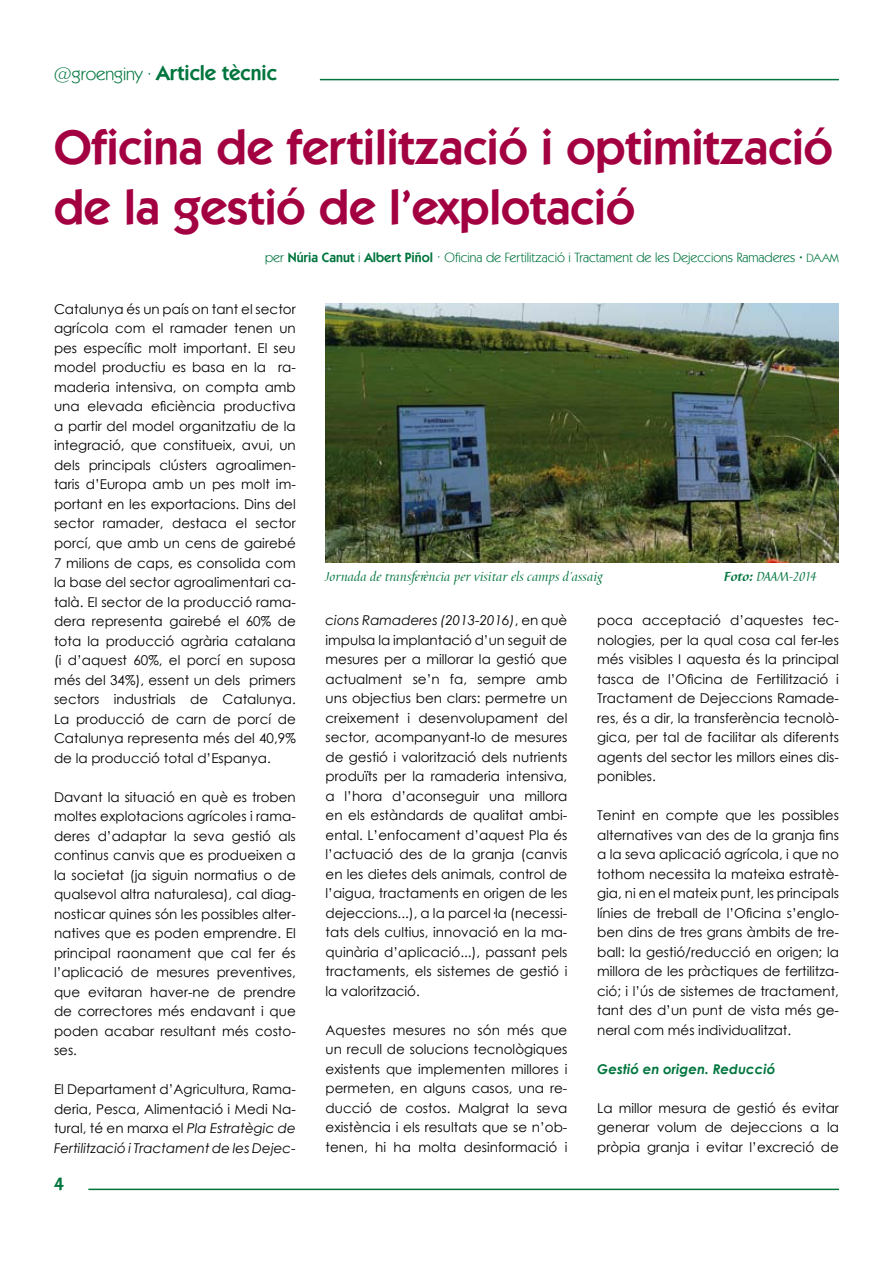
<style>
.page{position:relative;width:893px;height:1263px;background:#fff}
.page>*{position:absolute;margin:0;border:0;box-sizing:border-box;transform-origin:0 0}
.t1{font:600 48.75px/60px "Kabel IT Cby BT";color:#a30042}
.t2{font:600 21px "Kabel IT Cby BT";color:#00753e}
.t3{font:13.5px/19.5px "Century Gothic";color:#000;text-align:justify}
.t4{font:13.5px "Kabel IT Cby BT";color:#00753e}
.t5{font:italic 13.5px "Barbedor T";color:#00753e}
.t6{font:italic 700 13.5px "Century Gothic";color:#00753e}
.s1{font-weight:400;font-size:18px}
.s2{font-weight:600}
.s3{font-size:15px}
.s4{font-size:12px}
.s5{font-style:italic}
.s6{font-weight:700}
</style>
<div class="page">
<hr style="left:88px;top:1188px;width:751px;height:2px;background:#00753e">
<hr style="left:320px;top:79px;width:519px;height:1px;background:#00753e">
<img style="left:326px;top:304px;width:513px;height:258px">
<h2 class="t2" style="left:54px;top:59px;width:224px"><span class="s1">@groenginy ·</span> Article tècnic</h2>
<h1 class="t1" style="left:54px;top:116px;width:780px">Oficina de fertilització i optimització de la gestió de l’explotació</h1>
<p class="t4" style="left:265px;top:249px;width:575px">per <span class="s2">Núria Canut</span> i <span class="s2">Albert Piñol</span> <span class="s3">·</span> Oficina de Fertilització i Tractament de les Dejeccions Ramaderes <span class="s2">·</span> <span class="s4">DAAM</span></p>
<p class="t3" style="left:54px;top:299px;width:243px">Catalunya és un país on tant el sector agrícola com el ramader tenen un pes específic molt important. El seu model productiu es basa en la ra&shy;maderia intensiva, on compta amb una elevada eficiència productiva a partir del model organitzatiu de la integració, que constitueix, avui, un dels principals clústers agroalimen&shy;taris d’Europa amb un pes molt im&shy;portant en les exportacions. Dins del sector ramader, destaca el sector porcí, que amb un cens de gairebé 7 milions de caps, es consolida com la base del sector agroalimentari ca&shy;talà. El sector de la producció rama&shy;dera representa gairebé el 60% de tota la producció agrària catalana (i d’aquest 60%, el porcí en suposa més del 34%), essent un dels primers sectors industrials de Catalunya.<br>La producció de carn de porcí de Catalunya representa més del 40,9% de la producció total d’Espanya.</p>
<p class="t3" style="left:54px;top:787px;width:243px">Davant la situació en què es troben moltes explotacions agrícoles i rama&shy;deres d’adaptar la seva gestió als continus canvis que es produeixen a la societat (ja siguin normatius o de qualsevol altra naturalesa), cal diag&shy;nosticar quines són les possibles alter&shy;natives que es poden emprendre. El principal raonament que cal fer és l’aplicació de mesures preventives, que evitaran haver-ne de prendre de correctores més endavant i que poden acabar resultant més costo&shy;ses.</p>
<p class="t3" style="left:54px;top:1079px;width:243px">El Departament d’Agricultura, Rama&shy;deria, Pesca, Alimentació i Medi Na&shy;tural, té en marxa el <span class="s5">Pla Estratègic de Fertilització i Tractament de les Dejec-</span></p>
<p class="t5" style="left:326px;top:569px;width:279px">Jornada de transferència per visitar els camps d’assaig</p>
<p class="t5" style="left:724px;top:569px;width:94px"><span class="s6">Foto:</span> DAAM-2014</p>
<p class="t3" style="left:326px;top:610px;width:243px"><span class="s5">cions Ramaderes (2013-2016)</span>, en què impulsa la implantació d’un seguit de mesures per a millorar la gestió que actualment se’n fa, sempre amb uns objectius ben clars: permetre un creixement i desenvolupament del sector, acompanyant-lo de mesures de gestió i valorització dels nutrients produïts per la ramaderia intensiva, a l’hora d’aconseguir una millora en els estàndards de qualitat ambi&shy;ental. L’enfocament d’aquest Pla és l’actuació des de la granja (canvis en les dietes dels animals, control de l’aigua, tractaments en origen de les dejeccions...), a la parcel·la (necessi&shy;tats dels cultius, innovació en la ma&shy;quinària d’aplicació...), passant pels tractaments, els sistemes de gestió i la valorització.</p>
<p class="t3" style="left:326px;top:1020px;width:243px">Aquestes mesures no són més que un recull de solucions tecnològiques existents que implementen millores i permeten, en alguns casos, una re&shy;ducció de costos. Malgrat la seva existència i els resultats que se n’ob&shy;tenen, hi ha molta desinformació i</p>
<p class="t3" style="left:597px;top:610px;width:243px">poca acceptació d’aquestes tec&shy;nologies, per la qual cosa cal fer-les més visibles I aquesta és la principal tasca de l’Oficina de Fertilització i Tractament de Dejeccions Ramade&shy;res, és a dir, la transferència tecnolò&shy;gica, per tal de facilitar als diferents agents del sector les millors eines dis&shy;ponibles.</p>
<p class="t3" style="left:597px;top:805px;width:243px">Tenint en compte que les possibles alternatives van des de la granja fins a la seva aplicació agrícola, i que no tothom necessita la mateixa estratè&shy;gia, ni en el mateix punt, les principals línies de treball de l’Oficina s’englo&shy;ben dins de tres grans àmbits de tre&shy;ball: la gestió/reducció en origen; la millora de les pràctiques de fertilitza&shy;ció; i l’ús de sistemes de tractament, tant des d’un punt de vista més ge&shy;neral com més individualitzat.</p>
<p class="t6" style="left:597px;top:1059px;width:180px">Gestió en origen. Reducció</p>
<p class="t3" style="left:597px;top:1098px;width:243px">La millor mesura de gestió és evitar generar volum de dejeccions a la pròpia granja i evitar l’excreció de</p>
</div>
